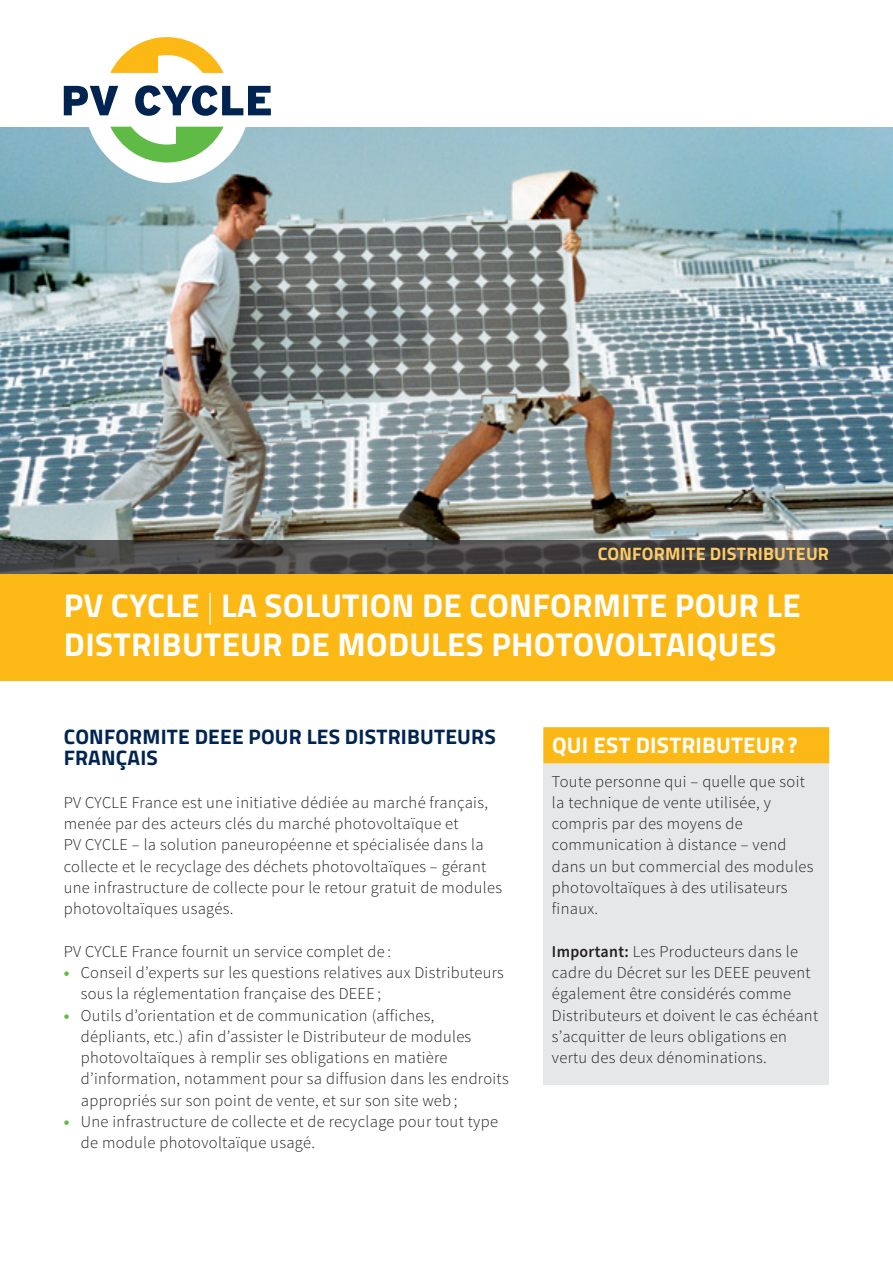
<style>
.page{position:relative;width:893px;height:1263px;background:#fff}
.page>*{position:absolute;margin:0;border:0;box-sizing:border-box;transform-origin:0 0}
.t1{font:700 33px/39px "Titillium Web";letter-spacing:.01em;color:#fff}
.t2{font:700 22.5px "Titillium Web";letter-spacing:.01em;color:#fff}
.t3{font:700 21px/21px "Titillium Web";letter-spacing:.01em;color:#002451}
.t4{font:700 18px "Titillium Web";letter-spacing:.01em;color:#fecb64}
.t5{font:300 16.5px/21.3px "Source Sans Pro";letter-spacing:.02em;color:#231f20}
.s1{font-weight:100}
.s2{font-weight:700;color:#60bb46}
.s3{font-weight:600}
</style>
<div class="page">
<img style="left:0;top:128px;width:893px;height:412px">
<svg style="left:0;top:540px;width:893px;height:34px;background:#454444"></svg>
<div style="left:84px;top:17px;width:166px;height:166px;background:#fff;border-radius:50%"></div>
<svg style="left:110px;top:37px;width:114px;height:36px"></svg>
<svg style="left:110px;top:127px;width:114px;height:35px"></svg>
<svg style="left:64px;top:86px;width:54px;height:29px"></svg>
<svg style="left:135px;top:85px;width:136px;height:31px"></svg>
<div style="left:0;top:574px;width:893px;height:106px;background:#fcb814"></div>
<div style="left:543px;top:727px;width:286px;height:357px;background:#e6e7e9"></div>
<div style="left:543px;top:727px;width:286px;height:36px;background:#fcb814"></div>
<p class="t4" style="left:598px;top:540px;width:233px">CONFORMITE DISTRIBUTEUR</p>
<h1 class="t1" style="left:64px;top:584px;width:738px">PV Cycle <span class="s1">|</span> LA SOLUTION DE CONFORMITE POUR LE<br>DISTRIBUTEUR DE MODULES PHOTOVOLTAIQUES</h1>
<p class="t3" style="left:64px;top:725px;width:433px">CONFORMITE DEEE POUR LES DISTRIBUTEURS<br>FRANÇAIS</p>
<p class="t5" style="left:64px;top:792px;width:440px">PV CYCLE France est une initiative dédiée au marché français, menée par des acteurs clés du marché photovoltaïque et<br>PV CYCLE – la solution paneuropéenne et spécialisée dans la collecte et le recyclage des déchets photovoltaïques – gérant une infrastructure de collecte pour le retour gratuit de modules photovoltaïques usagés.</p>
<p class="t5" style="left:64px;top:941px;width:329px">PV CYCLE France fournit un service complet de :</p>
<p class="t5" style="left:81px;top:962px;width:425px;text-indent:-17px"><span class="s2">•</span> Conseil d’experts sur les questions relatives aux Distributeurs sous la réglementation française des DEEE ;</p>
<p class="t5" style="left:81px;top:1004px;width:429px;text-indent:-17px"><span class="s2">•</span> Outils d’orientation et de communication (affiches,<br>dépliants, etc.) afin d’assister le Distributeur de modules photovoltaïques à remplir ses obligations en matière d’information, notamment pour sa diffusion dans les endroits appropriés sur son point de vente, et sur son site web ;</p>
<p class="t5" style="left:81px;top:1111px;width:419px;text-indent:-17px"><span class="s2">•</span> Une infrastructure de collecte et de recyclage pour tout type de module photovoltaïque usagé.</p>
<h2 class="t2" style="left:552px;top:728px;width:247px">QUI EST DISTRIBUTEUR?</h2>
<p class="t5" style="left:552px;top:771px;width:263px">Toute personne qui – quelle que soit la technique de vente utilisée, y compris par des moyens de communication à distance – vend dans un but commercial des modules photovoltaïques à des utilisateurs finaux.</p>
<p class="t5" style="left:552px;top:941px;width:268px"><span class="s3">Important:</span> Les Producteurs dans le cadre du Décret sur les DEEE peuvent également être considérés comme Distributeurs et doivent le cas échéant s’acquitter de leurs obligations en vertu des deux dénominations.</p>
</div>
